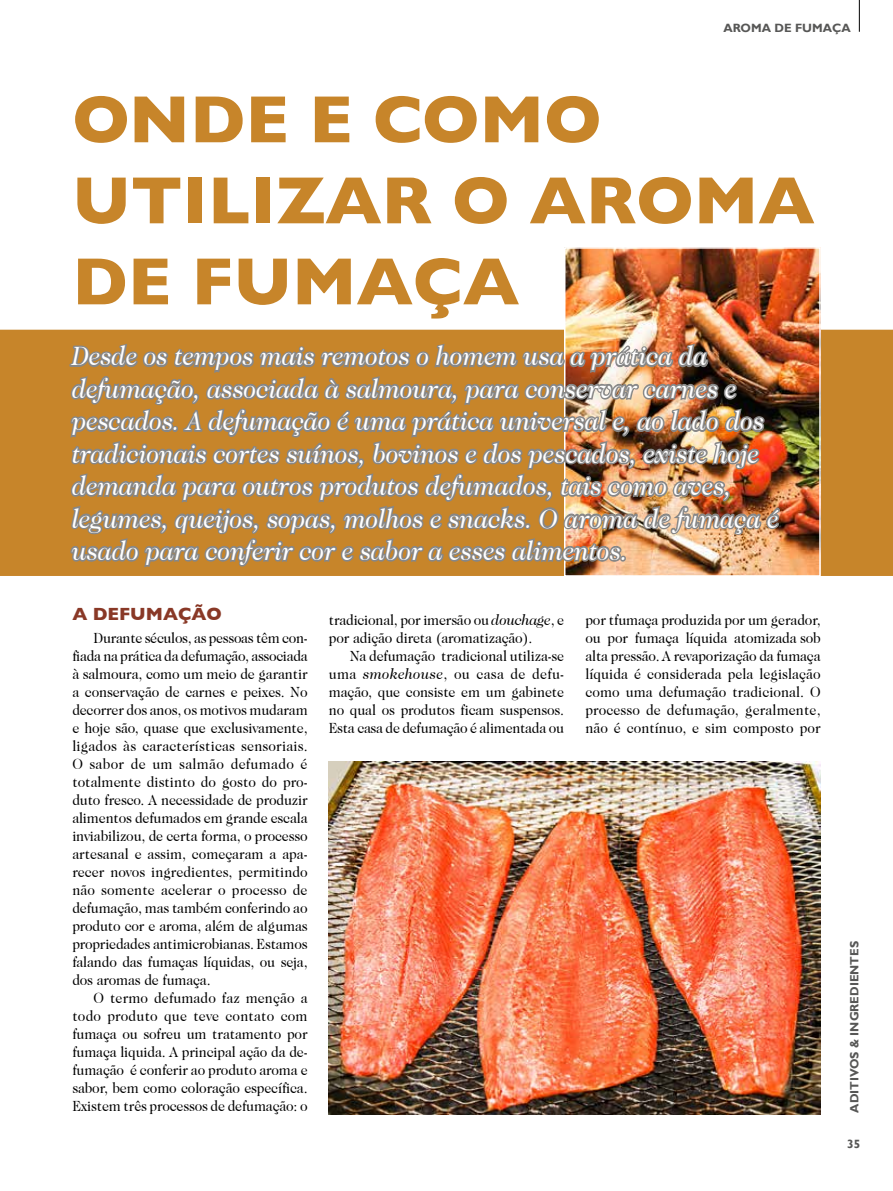
<style>
.page{position:relative;width:893px;height:1191px;background:#fff}
.page>*{position:absolute;margin:0;border:0;box-sizing:border-box;transform-origin:0 0}
.t1{font:700 67.5px/81px "Gill Sans";color:#c7852a}
.t2{font:italic 27px/32.4px "ITC Caslon 224";color:#fff;scale:.9 1}
.t3{font:700 18px "Gill Sans";color:#893826}
.t4{font:15px/18px "Caslon 224 IT Cby BT";letter-spacing:-.01em;color:#000;text-align:justify;scale:.93 1}
.t5{font:700 12px "Gill Sans";color:#575756}
.s1{font-family:"ITC Caslon 224";font-style:italic}
</style>
<div class="page">
<div style="left:0;top:329px;width:893px;height:247px;background:#c7852a"></div>
<img style="left:567px;top:250px;width:251px;height:324px">
<div style="left:564px;top:247px;width:257px;height:330px;border:2px solid #fff"></div>
<img style="left:68px;top:333px;width:715px;height:244px">
<img style="left:329px;top:761px;width:492px;height:353px">
<hr style="left:859px;top:0;width:1px;height:32px;background:#000">
<p class="t5" style="left:723px;top:20px;width:129px">AROMA DE FUMAÇA</p>
<h1 class="t1" style="left:72px;top:77px;width:744px">ONDE E COMO<br>UTILIZAR O AROMA<br>DE FUMAÇA</h1>
<p class="t2" style="left:72px;top:340px;width:787px">Desde os tempos mais remotos o homem usa a prática da defumação, associada à salmoura, para conservar carnes e pescados. A defumação é uma prática universal e, ao lado dos tradicionais cortes suínos, bovinos e dos pescados, existe hoje demanda para outros produtos defumados, tais como aves, legumes, queijos, sopas, molhos e snacks. O aroma de fumaça é usado para conferir cor e sabor a esses alimentos.</p>
<p class="t3" style="left:72px;top:599px;width:151px">A DEFUMAÇÃO</p>
<p class="t4" style="left:72px;top:629px;width:255px;text-indent:21px">Durante séculos, as pessoas têm con&shy;fiada na prática da defumação, associada à salmoura, como um meio de garantir a conservação de carnes e peixes. No decorrer dos anos, os motivos mudaram e hoje são, quase que exclusivamente, ligados às características sensoriais.<br>O sabor de um salmão defumado é totalmente distinto do gosto do pro&shy;duto fresco. A necessidade de produzir alimentos defumados em grande escala inviabilizou, de certa forma, o processo artesanal e assim, começaram a apa&shy;recer novos ingredientes, permitindo não somente acelerar o processo de defumação, mas também conferindo ao produto cor e aroma, além de algumas propriedades antimicrobianas. Estamos falando das fumaças líquidas, ou seja, dos aromas de fumaça.</p>
<p class="t4" style="left:72px;top:989px;width:255px;text-indent:21px">O termo defumado faz menção a todo produto que teve contato com fumaça ou sofreu um tratamento por fumaça liquida. A principal ação da de&shy;fumação é conferir ao produto aroma e sabor, bem como coloração específica.<br>Existem três processos de defumação: o</p>
<p class="t4" style="left:329px;top:611px;width:255px">tradicional, por imersão ou <span class="s1">douchage</span>, e por adição direta (aromatização).</p>
<p class="t4" style="left:329px;top:647px;width:255px;text-indent:21px">Na defumação tradicional utiliza-se uma <span class="s1">smokehouse</span>, ou casa de defu&shy;mação, que consiste em um gabinete no qual os produtos ficam suspensos.<br>Esta casa de defumação é alimentada ou</p>
<p class="t4" style="left:585px;top:611px;width:255px">por tfumaça produzida por um gerador, ou por fumaça líquida atomizada sob alta pressão. A revaporização da fumaça líquida é considerada pela legislação como uma defumação tradicional. O processo de defumação, geralmente, não é contínuo, e sim composto por</p>
<p class="t5" style="left:847px;top:1112px;width:173px;rotate:-90deg">ADITIVOS &amp; INGREDIENTES</p>
<p class="t5" style="left:847px;top:1136px;width:15px">35</p>
</div>
